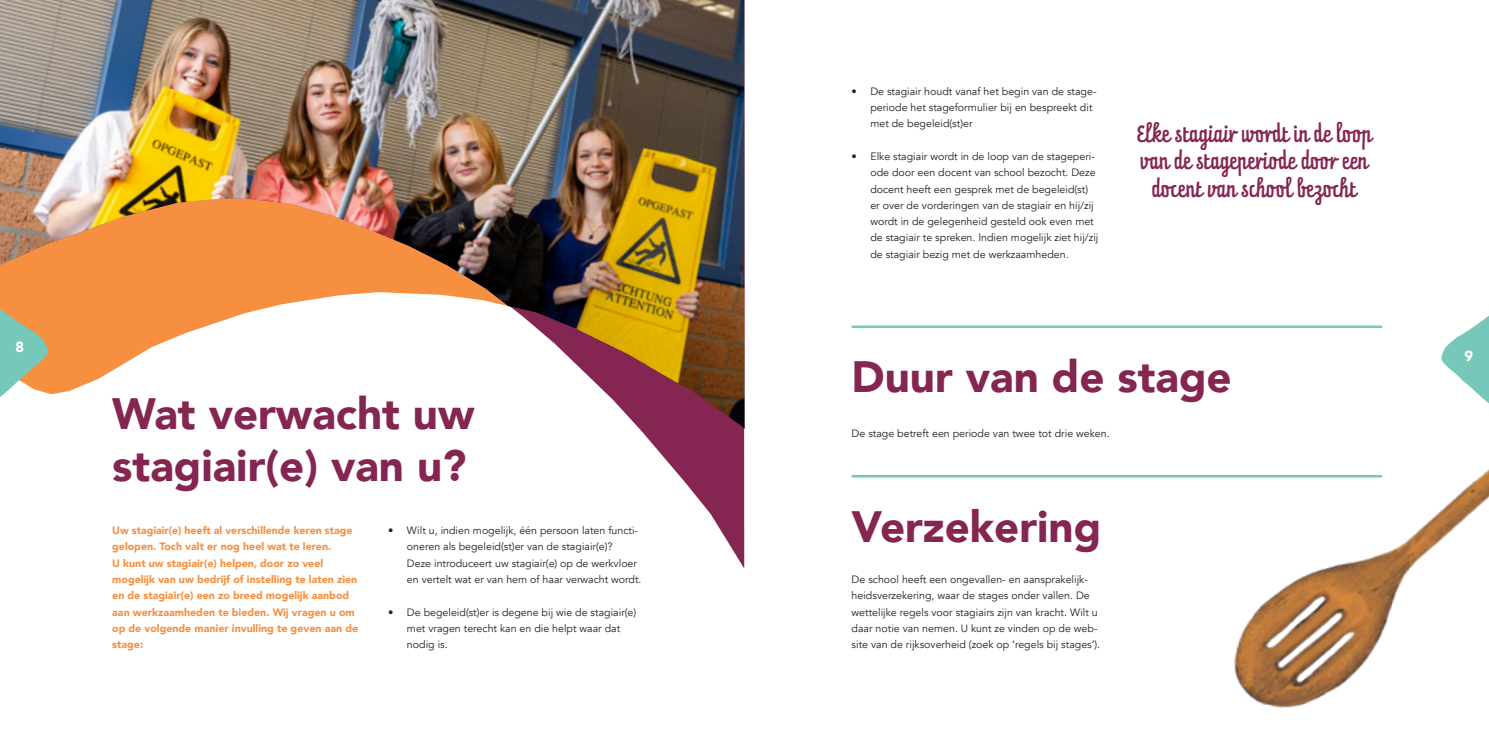
<style>
.page{position:relative;width:1489px;height:745px;background:#fff}
.page>*{position:absolute;margin:0;border:0;box-sizing:border-box;transform-origin:0 0}
.t1{font:900 43.75px/52.5px "Avenir";color:#852551}
.t2{font:20px/27.5px "Prater Script OT";color:#852551;text-align:center}
.t3{font:900 14.5px "Avenir";color:#fff}
.t4{font:10.62px/16.2px "Avenir";color:#231f20}
.t5{font:900 10.62px/16.2px "Avenir";color:#f68f40}
</style>
<div class="page">
<svg style="left:639px;top:428px;width:105px;height:140px"></svg>
<img style="left:0;top:0;width:744px;height:428px">
<hr style="left:851px;top:325px;width:530px;height:3px;background:#75c8ba">
<hr style="left:851px;top:474px;width:530px;height:3px;background:#75c8ba">
<img style="left:1193px;top:470px;width:295px;height:238px">
<svg style="left:0;top:284px;width:74px;height:123px;background:#d4ad7b"></svg>
<svg style="left:1441px;top:316px;width:47px;height:87px"></svg>
<h3 class="t3" style="left:16px;top:334px;width:10px">8</h3>
<h1 class="t1" style="left:112px;top:385px;width:364px">Wat verwacht uw stagiair(e) van u?</h1>
<p class="t5" style="left:112px;top:521px;width:247px">Uw stagiair(e) heeft al verschillende keren stage gelopen. Toch valt er nog heel wat te leren.<br>U kunt uw stagiair(e) helpen, door zo veel mogelijk van uw bedrijf of instelling te laten zien en de stagiair(e) een zo breed mogelijk aanbod aan werkzaamheden te bieden. Wij vragen u om op de volgende manier invulling te geven aan de stage:</p>
<p class="t4" style="left:407px;top:522px;width:236px;text-indent:-19px">• Wilt u, indien mogelijk, één persoon laten functi&shy;oneren als begeleid(st)er van de stagiair(e)?<br>Deze introduceert uw stagiair(e) op de werkvloer en vertelt wat er van hem of haar verwacht wordt.</p>
<p class="t4" style="left:407px;top:603px;width:231px;text-indent:-19px">• De begeleid(st)er is degene bij wie de stagiair(e) met vragen terecht kan en die helpt waar dat nodig is.</p>
<p class="t4" style="left:870px;top:83px;width:228px;text-indent:-19px">• De stagiair houdt vanaf het begin van de stage&shy;periode het stageformulier bij en bespreekt dit met de begeleid(st)er</p>
<p class="t4" style="left:870px;top:148px;width:230px;text-indent:-19px">• Elke stagiair wordt in de loop van de stageperi&shy;ode door een docent van school bezocht. Deze docent heeft een gesprek met de begeleid(st) er over de vorderingen van de stagiair en hij/zij wordt in de gelegenheid gesteld ook even met de stagiair te spreken. Indien mogelijk ziet hij/zij de stagiair bezig met de werkzaamheden.</p>
<h2 class="t2" style="left:1136px;top:122px;width:237px">Elke stagiair wordt in de loop van de stageperiode door een docent van school bezocht</h2>
<h1 class="t1" style="left:851px;top:349px;width:381px">Duur van de stage</h1>
<p class="t4" style="left:851px;top:424px;width:259px">De stage betreft een periode van twee tot drie weken.</p>
<h1 class="t1" style="left:851px;top:499px;width:251px">Verzekering</h1>
<p class="t4" style="left:851px;top:571px;width:250px">De school heeft een ongevallen- en aansprakelijk&shy;heidsverzekering, waar de stages onder vallen. De wettelijke regels voor stagiairs zijn van kracht. Wilt u daar notie van nemen. U kunt ze vinden op de web&shy;site van de rijksoverheid (zoek op ‘regels bij stages’).</p>
<h3 class="t3" style="left:1464px;top:343px;width:10px">9</h3>
</div>
